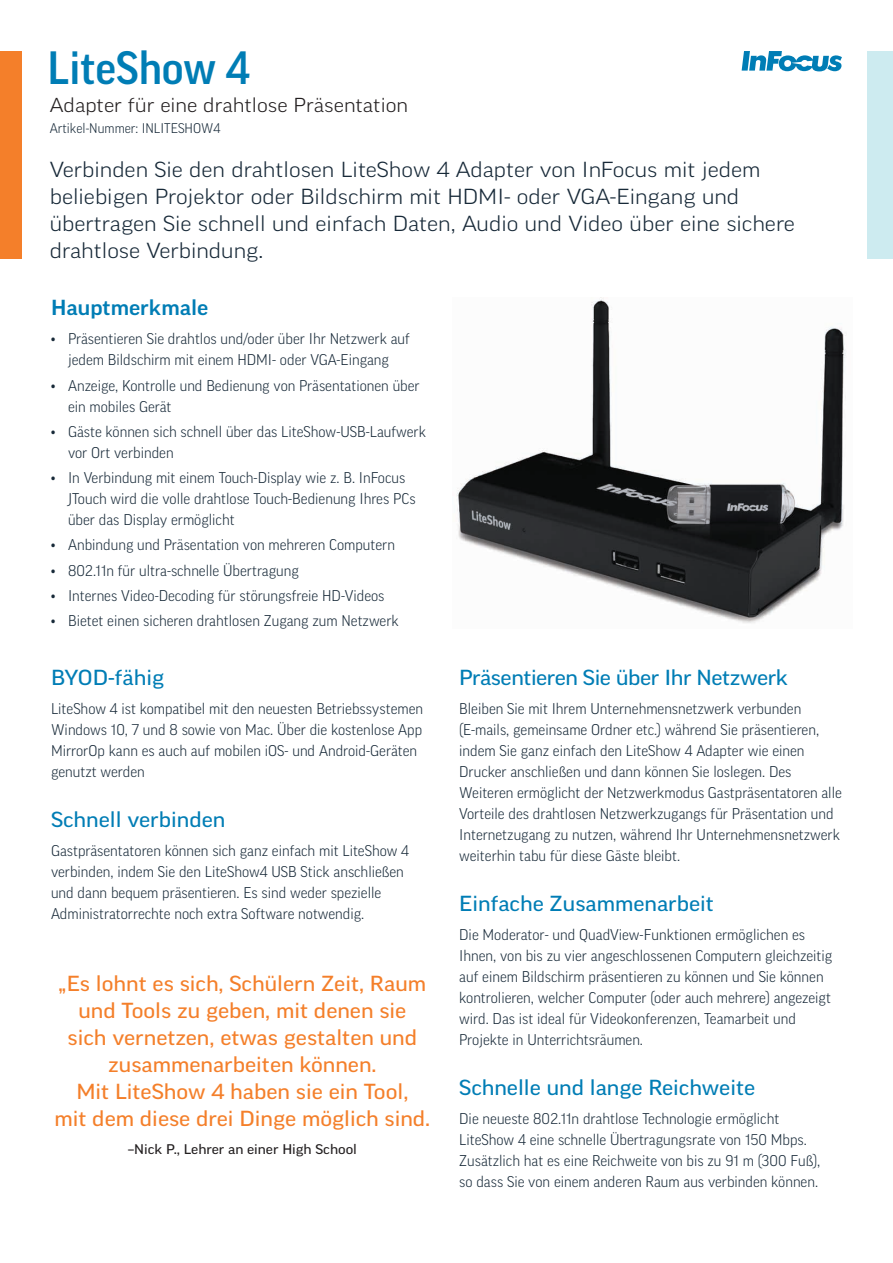
<style>
.page{position:relative;width:893px;height:1263px;background:#fff}
.page>*{position:absolute;margin:0;border:0;box-sizing:border-box;transform-origin:0 0}
.t1{font:500 45px "Good Pro";color:#007db5}
.t2{font:300 expanded 21px/27px "Good Pro";color:#172938}
.t3{font:expanded 21px/27px "Good Pro";color:#f47f2a;text-align:center}
.t4{font:expanded 21px "Good Pro";color:#007db5}
.t5{font:expanded 21px "Good Pro";letter-spacing:-.02em;color:#007db5}
.t6{font:500 expanded 21px "Good Pro";color:#007db5}
.t7{font:300 expanded 19.5px "Good Pro";color:#231f20}
.t8{font:300 15px/21px "Good Pro";color:#172938}
.t9{font:expanded 13.5px "Good Pro";color:#231f20}
.t10{font:300 13.5px "Good Pro";color:#172938}
</style>
<div class="page">
<div style="left:0;top:51px;width:21px;height:207px;background:#f47f2a"></div>
<div style="left:867px;top:51px;width:26px;height:207px;background:#cdebf0"></div>
<svg style="left:742px;top:51px;width:100px;height:20px"></svg>
<img style="left:457px;top:298px;width:389px;height:325px">
<h1 class="t1" style="left:48px;top:42px;width:204px">LiteShow 4</h1>
<h3 class="t7" style="left:50px;top:94px;width:360px">Adapter für eine drahtlose Präsentation</h3>
<p class="t10" style="left:50px;top:121px;width:172px">Artikel-Nummer: INLITESHOW4</p>
<p class="t2" style="left:50px;top:156px;width:747px">Verbinden Sie den drahtlosen LiteShow 4 Adapter von InFocus mit jedem beliebigen Projektor oder Bildschirm mit HDMI- oder VGA-Eingang und übertragen Sie schnell und einfach Daten, Audio und Video über eine sichere drahtlose Verbindung.</p>
<h2 class="t6" style="left:51px;top:295px;width:159px">Hauptmerkmale</h2>
<p class="t8" style="left:51px;top:328px;width:360px;text-align:center">• Präsentieren Sie drahtlos und/oder über Ihr Netzwerk auf jedem Bildschirm mit einem HDMI- oder VGA-Eingang</p>
<p class="t8" style="left:68px;top:375px;width:353px;text-indent:-17px">• Anzeige, Kontrolle und Bedienung von Präsentationen über ein mobiles Gerät</p>
<p class="t8" style="left:68px;top:421px;width:359px;text-indent:-17px">• Gäste können sich schnell über das LiteShow-USB-Laufwerk vor Ort verbinden</p>
<p class="t8" style="left:68px;top:467px;width:349px;text-indent:-17px">• In Verbindung mit einem Touch-Display wie z. B. InFocus<br>JTouch wird die volle drahtlose Touch-Bedienung Ihres PCs über das Display ermöglicht</p>
<p class="t8" style="left:51px;top:534px;width:345px">• Anbindung und Präsentation von mehreren Computern</p>
<p class="t8" style="left:51px;top:560px;width:249px">• 802.11n für ultra-schnelle Übertragung</p>
<p class="t8" style="left:51px;top:585px;width:335px">• Internes Video-Decoding für störungsfreie HD-Videos</p>
<p class="t8" style="left:51px;top:610px;width:349px">• Bietet einen sicheren drahtlosen Zugang zum Netzwerk</p>
<h2 class="t4" style="left:51px;top:665px;width:115px">BYOD-fähig</h2>
<p class="t8" style="left:51px;top:698px;width:374px">LiteShow 4 ist kompatibel mit den neuesten Betriebssystemen Windows 10, 7 und 8 sowie von Mac. Über die kostenlose App MirrorOp kann es auch auf mobilen iOS- und Android-Geräten genutzt werden</p>
<h2 class="t4" style="left:51px;top:807px;width:176px">Schnell verbinden</h2>
<p class="t8" style="left:51px;top:840px;width:359px">Gastpräsentatoren können sich ganz einfach mit LiteShow 4 verbinden, indem Sie den LiteShow4 USB Stick anschließen und dann bequem präsentieren. Es sind weder spezielle Administratorrechte noch extra Software notwendig.</p>
<h2 class="t3" style="left:54px;top:970px;width:377px">„Es lohnt es sich, Schülern Zeit, Raum und Tools zu geben, mit denen sie<br>sich vernetzen, etwas gestalten und zusammenarbeiten können.<br>Mit LiteShow 4 haben sie ein Tool,<br>mit dem diese drei Dinge möglich sind.</h2>
<p class="t9" style="left:128px;top:1141px;width:231px">–Nick P., Lehrer an einer High School</p>
<h2 class="t5" style="left:459px;top:665px;width:330px">Präsentieren Sie über Ihr Netzwerk</h2>
<p class="t8" style="left:459px;top:698px;width:384px">Bleiben Sie mit Ihrem Unternehmensnetzwerk verbunden (E-mails, gemeinsame Ordner etc.) während Sie präsentieren, indem Sie ganz einfach den LiteShow 4 Adapter wie einen Drucker anschließen und dann können Sie loslegen. Des Weiteren ermöglicht der Netzwerkmodus Gastpräsentatoren alle Vorteile des drahtlosen Netzwerkzugangs für Präsentation und Internetzugang zu nutzen, während Ihr Unternehmensnetzwerk weiterhin tabu für diese Gäste bleibt.</p>
<h2 class="t4" style="left:459px;top:891px;width:256px">Einfache Zusammenarbeit</h2>
<p class="t8" style="left:459px;top:924px;width:375px">Die Moderator- und QuadView-Funktionen ermöglichen es Ihnen, von bis zu vier angeschlossenen Computern gleichzeitig auf einem Bildschirm präsentieren zu können und Sie können kontrolieren, welcher Computer (oder auch mehrere) angezeigt wird. Das ist ideal für Videokonferenzen, Teamarbeit und Projekte in Unterrichtsräumen.</p>
<h2 class="t4" style="left:459px;top:1075px;width:297px">Schnelle und lange Reichweite</h2>
<p class="t8" style="left:459px;top:1108px;width:363px">Die neueste 802.11n drahtlose Technologie ermöglicht LiteShow 4 eine schnelle Übertragungsrate von 150 Mbps.<br>Zusätzlich hat es eine Reichweite von bis zu 91 m (300 Fuß), so dass Sie von einem anderen Raum aus verbinden können.</p>
</div>
